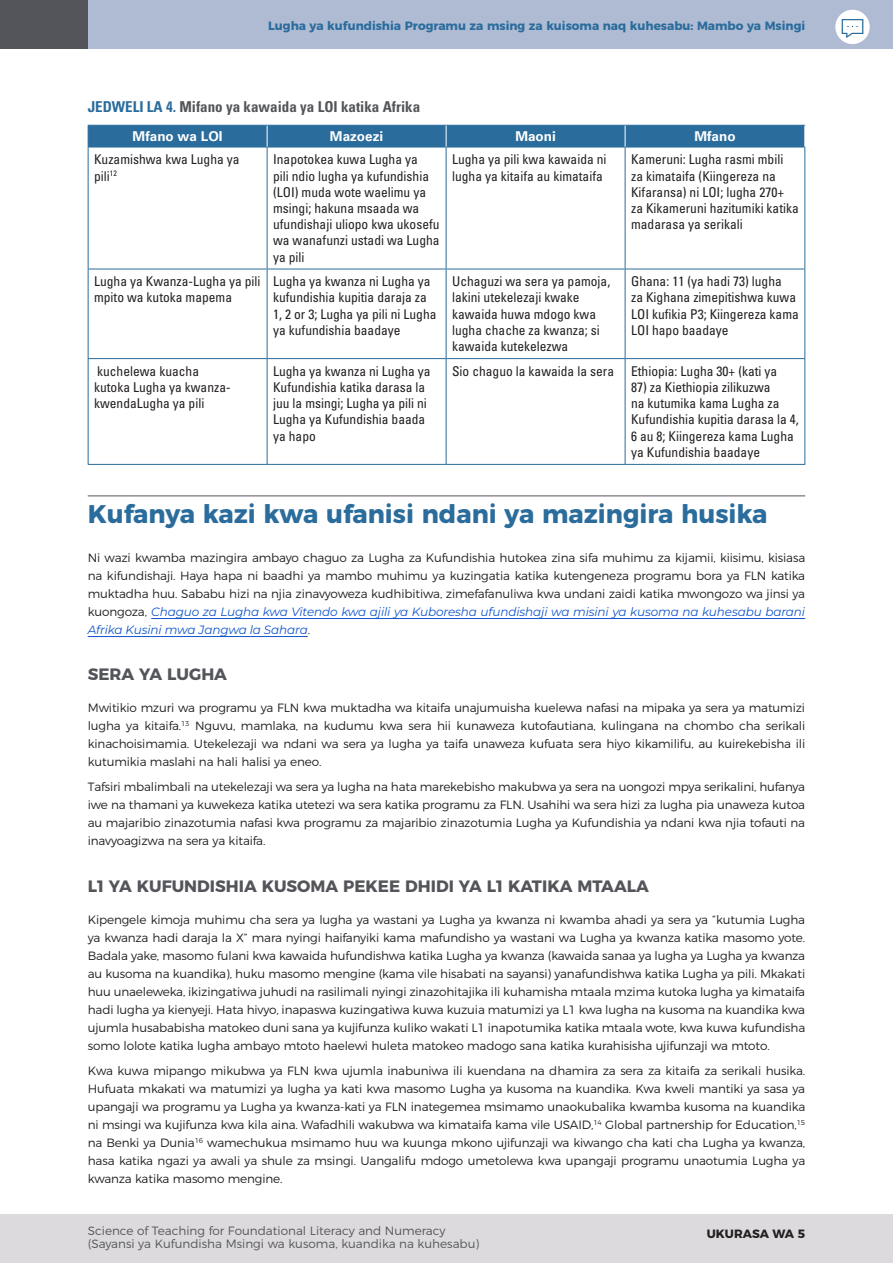
<style>
.page{position:relative;width:893px;height:1263px;background:#fff}
.page>*{position:absolute;margin:0;border:0;box-sizing:border-box;transform-origin:0 0}
.Heading1__rule{font:700 25.5px "Montserrat";color:#2a6c9c}
.Heading2__rule{font:700 16.5px "Montserrat";color:#54555a}
.Figure_Title{font:700 condensed 15px "Univers LT Std";color:#54555a}
.Table_Body{font:condensed 13.5px/16.2px "Univers LT Std";color:#231f20}
.TableHeading{font:700 13.5px "Univers LT Std";color:#fff}
.Body{font:300 12px/18px "Montserrat";letter-spacing:-.01em;color:#231f20;text-align:justify}
.t1{font:300 12px "Montserrat";color:#54555a}
.t2{font:700 12px "Montserrat";color:#2a6c9c}
.t3{font:700 12px "Montserrat";color:#231f20}
.s1{color:#2a6c9c}
.s2{font-weight:400;font-style:italic;color:#15c}
</style>
<div class="page">
<div style="left:0;top:0;width:893px;height:49px;background:#afbbd3"></div>
<div style="left:0;top:0;width:88px;height:49px;background:#54555a"></div>
<div style="left:0;top:1214px;width:893px;height:49px;background:#dcdadc"></div>
<div style="left:835px;top:10px;width:35px;height:34px;background:#fff;border-radius:50%"></div>
<svg style="left:841px;top:19px;width:23px;height:19px"></svg>
<hr style="left:88px;top:147px;width:179px;height:1px;background:#2a6c9c">
<hr style="left:267px;top:147px;width:179px;height:1px;background:#2a6c9c">
<hr style="left:446px;top:147px;width:179px;height:1px;background:#2a6c9c">
<hr style="left:625px;top:147px;width:180px;height:1px;background:#2a6c9c">
<div style="left:88px;top:125px;width:717px;height:22px;background:#2a6c9c"></div>
<hr style="left:267px;top:147px;width:1px;height:122px;background:#2a6c9c">
<hr style="left:88px;top:147px;width:1px;height:122px;background:#2a6c9c">
<hr style="left:446px;top:147px;width:1px;height:122px;background:#2a6c9c">
<hr style="left:804px;top:147px;width:1px;height:122px;background:#2a6c9c">
<hr style="left:88px;top:269px;width:1px;height:89px;background:#2a6c9c">
<hr style="left:804px;top:269px;width:1px;height:89px;background:#2a6c9c">
<hr style="left:88px;top:359px;width:1px;height:105px;background:#2a6c9c">
<hr style="left:804px;top:359px;width:1px;height:105px;background:#2a6c9c">
<hr style="left:88px;top:464px;width:179px;height:1px;background:#2a6c9c">
<hr style="left:267px;top:464px;width:179px;height:1px;background:#2a6c9c">
<hr style="left:446px;top:464px;width:179px;height:1px;background:#2a6c9c">
<hr style="left:625px;top:464px;width:180px;height:1px;background:#2a6c9c">
<hr style="left:625px;top:147px;width:1px;height:122px;background:#2a6c9c">
<hr style="left:88px;top:269px;width:179px;height:1px;background:#2a6c9c">
<hr style="left:267px;top:269px;width:179px;height:1px;background:#2a6c9c">
<hr style="left:267px;top:269px;width:1px;height:89px;background:#2a6c9c">
<hr style="left:446px;top:269px;width:179px;height:1px;background:#2a6c9c">
<hr style="left:446px;top:269px;width:1px;height:89px;background:#2a6c9c">
<hr style="left:625px;top:269px;width:180px;height:1px;background:#2a6c9c">
<hr style="left:625px;top:269px;width:1px;height:89px;background:#2a6c9c">
<hr style="left:88px;top:358px;width:179px;height:1px;background:#2a6c9c">
<hr style="left:267px;top:358px;width:179px;height:1px;background:#2a6c9c">
<hr style="left:267px;top:359px;width:1px;height:105px;background:#2a6c9c">
<hr style="left:446px;top:358px;width:179px;height:1px;background:#2a6c9c">
<hr style="left:446px;top:359px;width:1px;height:105px;background:#2a6c9c">
<hr style="left:625px;top:358px;width:180px;height:1px;background:#2a6c9c">
<hr style="left:625px;top:359px;width:1px;height:105px;background:#2a6c9c">
<hr style="left:88px;top:495px;width:717px;height:1px;background:#54555a">
<hr style="left:151px;top:618px;width:654px;height:1px;background:#15c">
<hr style="left:88px;top:636px;width:220px;height:1px;background:#15c">
<p class="t2" style="left:268px;top:16px;width:539px">Lugha ya kufundishia Programu za msing za kuisoma naq kuhesabu: Mambo ya Msingi</p>
<p class="Figure_Title" style="left:88px;top:98px;width:334px"><span class="s1">JEDWELI LA 4.</span> Mifano ya kawaida ya LOI katika Afrika</p>
<p class="TableHeading" style="left:133px;top:128px;width:92px">Mfano wa LOI</p>
<p class="TableHeading" style="left:330px;top:128px;width:55px">Mazoezi</p>
<p class="TableHeading" style="left:515px;top:128px;width:42px">Maoni</p>
<p class="TableHeading" style="left:694px;top:128px;width:43px">Mfano</p>
<p class="Table_Body" style="left:94px;top:151px;width:147px">Kuzamishwa kwa Lugha ya pili<sup>12</sup></p>
<p class="Table_Body" style="left:273px;top:151px;width:168px">Inapotokea kuwa Lugha ya<br>pili ndio lugha ya kufundishia (LOI) muda wote waelimu ya msingi; hakuna msaada wa ufundishaji uliopo kwa ukosefu wa wanafunzi ustadi wa Lugha ya pili</p>
<p class="Table_Body" style="left:452px;top:151px;width:156px">Lugha ya pili kwa kawaida ni lugha ya kitaifa au kimataifa</p>
<p class="Table_Body" style="left:631px;top:151px;width:169px">Kameruni: Lugha rasmi mbili<br>za kimataifa (Kiingereza na<br>Kifaransa) ni LOI; lugha 270+ za Kikameruni hazitumiki katika madarasa ya serikali</p>
<p class="Table_Body" style="left:94px;top:273px;width:168px">Lugha ya Kwanza-Lugha ya pili mpito wa kutoka mapema</p>
<p class="Table_Body" style="left:273px;top:273px;width:165px">Lugha ya kwanza ni Lugha ya kufundishia kupitia daraja za<br>1, 2 or 3; Lugha ya pili ni Lugha ya kufundishia baadaye</p>
<p class="Table_Body" style="left:452px;top:273px;width:160px">Uchaguzi wa sera ya pamoja, lakini utekelezaji kwake kawaida huwa mdogo kwa lugha chache za kwanza; si kawaida kutekelezwa</p>
<p class="Table_Body" style="left:631px;top:273px;width:169px">Ghana: 11 (ya hadi 73) lugha<br>za Kighana zimepitishwa kuwa<br>LOI kufikia P3; Kiingereza kama<br>LOI hapo baadaye</p>
<p class="Table_Body" style="left:94px;top:363px;width:138px">kuchelewa kuacha kutoka Lugha ya kwanza&shy;kwendaLugha ya pili</p>
<p class="Table_Body" style="left:273px;top:363px;width:159px">Lugha ya kwanza ni Lugha ya<br>Kufundishia katika darasa la juu la msingi; Lugha ya pili ni<br>Lugha ya Kufundishia baada ya hapo</p>
<p class="Table_Body" style="left:452px;top:363px;width:163px">Sio chaguo la kawaida la sera</p>
<p class="Table_Body" style="left:631px;top:363px;width:148px">Ethiopia: Lugha 30+ (kati ya</p>
<p class="Table_Body" style="left:631px;top:379px;width:169px">87) za Kiethiopia zilikuzwa<br>na kutumika kama Lugha za<br>Kufundishia kupitia darasa la 4,<br>6 au 8; Kiingereza kama Lugha ya Kufundishia baadaye</p>
<p class="Heading1__rule" style="left:88px;top:493px;width:681px">Kufanya kazi kwa ufanisi ndani ya mazingira husika</p>
<p class="Body" style="left:88px;top:547px;width:719px">Ni wazi kwamba mazingira ambayo chaguo za Lugha za Kufundishia hutokea zina sifa muhimu za kijamii, kiisimu, kisiasa na kifundishaji. Haya hapa ni baadhi ya mambo muhimu ya kuzingatia katika kutengeneza programu bora ya FLN katika muktadha huu. Sababu hizi na njia zinavyoweza kudhibitiwa, zimefafanuliwa kwa undani zaidi katika mwongozo wa jinsi ya kuongoza, <span class="s2">Chaguo za Lugha kwa Vitendo kwa ajili ya Kuboresha ufundishaji wa misini ya kusoma na kuhesabu barani Afrika Kusini mwa Jangwa la Sahara</span>.</p>
<p class="Heading2__rule" style="left:88px;top:661px;width:141px">SERA YA LUGHA</p>
<p class="Body" style="left:88px;top:697px;width:719px">Mwitikio mzuri wa programu ya FLN kwa muktadha wa kitaifa unajumuisha kuelewa nafasi na mipaka ya sera ya matumizi lugha ya kitaifa.<sup>13</sup> Nguvu, mamlaka, na kudumu kwa sera hii kunaweza kutofautiana, kulingana na chombo cha serikali kinachoisimamia. Utekelezaji wa ndani wa sera ya lugha ya taifa unaweza kufuata sera hiyo kikamilifu, au kuirekebisha ili kutumikia maslahi na hali halisi ya eneo.</p>
<p class="Body" style="left:88px;top:777px;width:719px">Tafsiri mbalimbali na utekelezaji wa sera ya lugha na hata marekebisho makubwa ya sera na uongozi mpya serikalini, hufanya iwe na thamani ya kuwekeza katika utetezi wa sera katika programu za FLN. Usahihi wa sera hizi za lugha pia unaweza kutoa au majaribio zinazotumia nafasi kwa programu za majaribio zinazotumia Lugha ya Kufundishia ya ndani kwa njia tofauti na inavyoagizwa na sera ya kitaifa.</p>
<p class="Heading2__rule" style="left:88px;top:873px;width:563px">L1 YA KUFUNDISHIA KUSOMA PEKEE DHIDI YA L1 KATIKA MTAALA</p>
<p class="Body" style="left:88px;top:909px;width:719px">Kipengele kimoja muhimu cha sera ya lugha ya wastani ya Lugha ya kwanza ni kwamba ahadi ya sera ya “kutumia Lugha ya kwanza hadi daraja la X” mara nyingi haifanyiki kama mafundisho ya wastani wa Lugha ya kwanza katika masomo yote.<br>Badala yake, masomo fulani kwa kawaida hufundishwa katika Lugha ya kwanza (kawaida sanaa ya lugha ya Lugha ya kwanza au kusoma na kuandika), huku masomo mengine (kama vile hisabati na sayansi) yanafundishwa katika Lugha ya pili. Mkakati huu unaeleweka, ikizingatiwa juhudi na rasilimali nyingi zinazohitajika ili kuhamisha mtaala mzima kutoka lugha ya kimataifa hadi lugha ya kienyeji. Hata hivyo, inapaswa kuzingatiwa kuwa kuzuia matumizi ya L1 kwa lugha na kusoma na kuandika kwa ujumla husababisha matokeo duni sana ya kujifunza kuliko wakati L1 inapotumika katika mtaala wote, kwa kuwa kufundisha somo lolote katika lugha ambayo mtoto haelewi huleta matokeo madogo sana katika kurahisisha ujifunzaji wa mtoto.</p>
<p class="Body" style="left:88px;top:1061px;width:719px">Kwa kuwa mipango mikubwa ya FLN kwa ujumla inabuniwa ili kuendana na dhamira za sera za kitaifa za serikali husika.<br>Hufuata mkakati wa matumizi ya lugha ya kati kwa masomo Lugha ya kusoma na kuandika. Kwa kweli mantiki ya sasa ya upangaji wa programu ya Lugha ya kwanza-kati ya FLN inategemea msimamo unaokubalika kwamba kusoma na kuandika ni msingi wa kujifunza kwa kila aina. Wafadhili wakubwa wa kimataifa kama vile USAID,<sup>14</sup> Global partnership for Education,<sup>15 </sup>na Benki ya Dunia<sup>16</sup> wamechukua msimamo huu wa kuunga mkono ujifunzaji wa kiwango cha kati cha Lugha ya kwanza, hasa katika ngazi ya awali ya shule za msingi. Uangalifu mdogo umetolewa kwa upangaji programu unaotumia Lugha ya kwanza katika masomo mengine.</p>
<p class="t1" style="left:88px;top:1221px;width:359px">Science of Teaching for Foundational Literacy and Numeracy</p>
<p class="t3" style="left:707px;top:1223px;width:100px">UKURASA WA 5</p>
<p class="t1" style="left:88px;top:1234px;width:393px">(Sayansi ya Kufundisha Msingi wa kusoma, kuandika na kuhesabu)</p>
</div>
